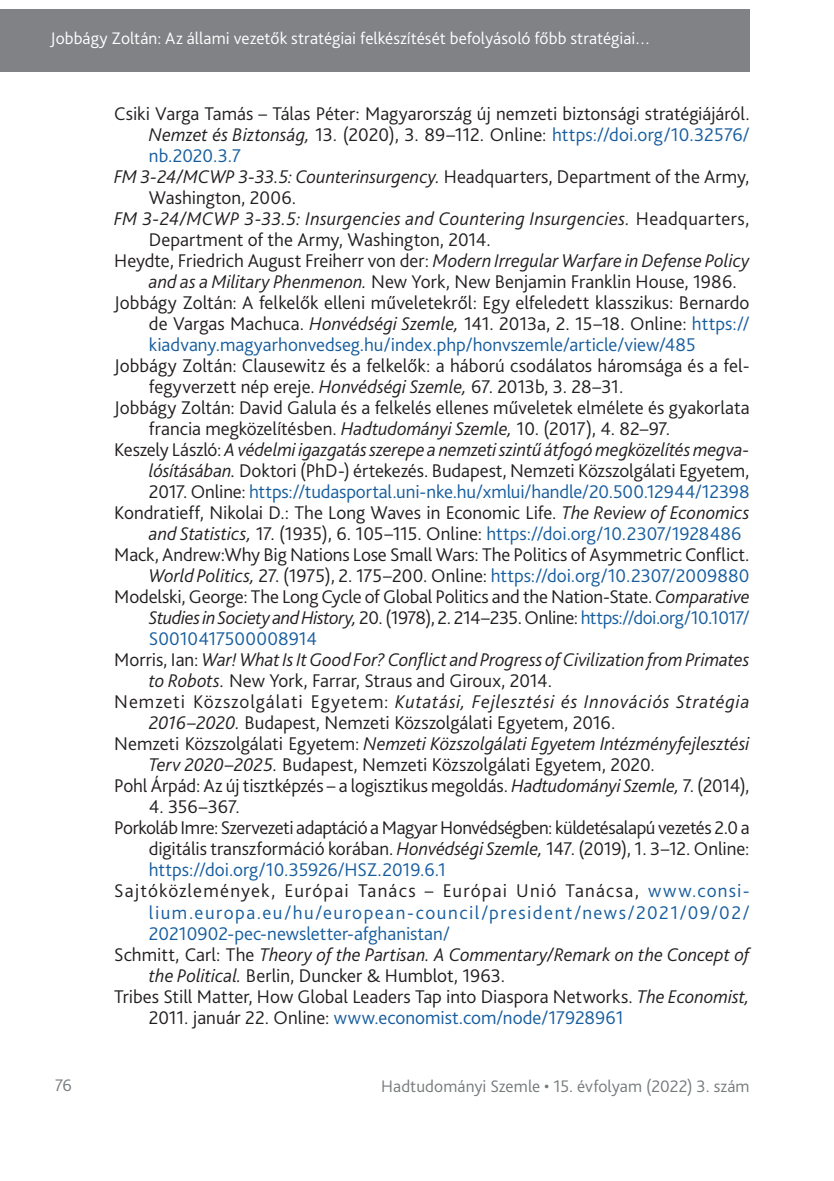
<style>
.page{position:relative;width:834px;height:1181px;background:#fff}
.page>*{position:absolute;margin:0;border:0;box-sizing:border-box;transform-origin:0 0}
._6__Bibliography{font:300 19.25px/21px "Bliss Pro";color:#231f20}
._6__Bibliography-2{font:italic 300 19.25px/21px "Bliss Pro";color:#231f20}
._6__Bibliography-3{font:300 19.25px/21px "Bliss Pro";letter-spacing:.065em;color:#175d9e;text-align:justify}
.t1{font:300 17.5px "Bliss Pro";letter-spacing:.01em;color:#fff}
.t2{font:300 17.5px "Bliss Pro";letter-spacing:.005em;color:#767a7c}
.s1{font-style:italic}
.s2{color:#175d9e}
.s3{font-style:normal}
.s4{color:#231f20}
</style>
<div class="page">
<div style="left:0;top:9px;width:749px;height:63px;background:#808285"></div>
<p class="t1" style="left:51px;top:27px;width:601px">Jobbágy Zoltán: Az állami vezetők stratégiai felkészítését befolyásoló főbb stratégiai…</p>
<p class="_6__Bibliography" style="left:149px;top:103px;width:602px;text-align:justify;text-indent:-35px">Csiki Varga Tamás – Tálas Péter: Magyarország új nemzeti biztonsági stratégiájáról.<br><span class="s1">Nemzet és Biztonság,</span> 13. (2020), 3. 89–112. Online: <span class="s2">https://doi.org/10.32576/ nb.2020.3.7</span></p>
<p class="_6__Bibliography" style="left:149px;top:166px;width:602px;text-indent:-35px"><span class="s1">FM 3-24/MCWP 3-33.5: Counterinsurgency.</span> Headquarters, Department of the Army,<br>Washington, 2006.</p>
<p class="_6__Bibliography-2" style="left:149px;top:208px;width:602px;text-indent:-35px">FM 3-24/MCWP 3-33.5: Insurgencies and Countering Insurgencies. <span class="s3">Headquarters,<br>Department of the Army, Washington, 2014.</span></p>
<p class="_6__Bibliography" style="left:149px;top:250px;width:602px;text-indent:-35px">Heydte, Friedrich August Freiherr von der: <span class="s1">Modern Irregular Warfare in Defense Policy and as a Military Phenmenon.</span> New York, New Benjamin Franklin House, 1986.</p>
<p class="_6__Bibliography" style="left:149px;top:292px;width:602px;text-align:justify;text-indent:-35px">Jobbágy Zoltán: A felkelők elleni műveletekről: Egy elfeledett klasszikus: Bernardo de Vargas Machuca. <span class="s1">Honvédségi Szemle,</span> 141. 2013a, 2. 15–18. Online: <span class="s2">https:// kiadvany.magyarhonvedseg.hu/index.php/honvszemle/article/view/485</span></p>
<p class="_6__Bibliography" style="left:149px;top:355px;width:602px;text-indent:-35px">Jobbágy Zoltán: Clausewitz és a felkelők: a háború csodálatos háromsága és a fel&shy;fegyverzett nép ereje. <span class="s1">Honvédségi Szemle,</span> 67. 2013b, 3. 28–31.</p>
<p class="_6__Bibliography" style="left:149px;top:397px;width:602px;text-indent:-35px">Jobbágy Zoltán: David Galula és a felkelés ellenes műveletek elmélete és gyakorlata francia megközelítésben. <span class="s1">Hadtudományi Szemle,</span> 10. (2017), 4. 82–97.</p>
<p class="_6__Bibliography" style="left:149px;top:439px;width:602px;text-align:justify;text-indent:-35px">Keszely László: <span class="s1">Avédelmi igazgatás szerepe a nemzeti szintű átfogó megközelítés megva&shy;lósításában.</span> Doktori (PhD-) értekezés. Budapest, Nemzeti Közszolgálati Egyetem, 2017. Online: <span class="s2">https://tudasportal.uni-nke.hu/xmlui/handle/20.500.12944/12398</span></p>
<p class="_6__Bibliography" style="left:149px;top:502px;width:602px;text-indent:-35px">Kondratieff, Nikolai D.: The Long Waves in Economic Life. <span class="s1">The Review of Economics and Statistics,</span> 17. (1935), 6. 105–115. Online: <span class="s2">https://doi.org/10.2307/1928486</span></p>
<p class="_6__Bibliography" style="left:114px;top:544px;width:636px;text-align:right">Mack, Andrew:Why Big Nations Lose Small Wars: The Politics of Asymmetric Conflict.<br><span class="s1">World Politics,</span> 27. (1975), 2. 175–200. Online: <span class="s2">https://doi.org/10.2307/2009880</span></p>
<p class="_6__Bibliography" style="left:149px;top:586px;width:602px;text-align:justify;text-indent:-35px">Modelski, George: The Long Cycle of Global Politics and the Nation-State. <span class="s1">Comparative Studies in Society and History,</span> 20. (1978), 2. 214–235. Online: <span class="s2">https://doi.org/10.1017/ S0010417500008914</span></p>
<p class="_6__Bibliography-2" style="left:149px;top:649px;width:602px;text-indent:-35px"><span class="s3">Morris, Ian:</span> War! What Is It Good For? Conflict and Progress of Civilization from Primates to Robots. <span class="s3">New York, Farrar, Straus and Giroux, 2014.</span></p>
<p class="_6__Bibliography" style="left:149px;top:691px;width:602px;text-indent:-35px">Nemzeti Közszolgálati Egyetem: <span class="s1">Kutatási, Fejlesztési és Innovációs Stratégia<br>2016–2020.</span> Budapest, Nemzeti Közszolgálati Egyetem, 2016.</p>
<p class="_6__Bibliography" style="left:149px;top:733px;width:602px;text-indent:-35px">Nemzeti Közszolgálati Egyetem: <span class="s1">Nemzeti Közszolgálati Egyetem Intézményfejlesztési<br>Terv 2020–2025.</span> Budapest, Nemzeti Közszolgálati Egyetem, 2020.</p>
<p class="_6__Bibliography" style="left:114px;top:775px;width:636px">Pohl Árpád: Az új tisztképzés – a logisztikus megoldás. <span class="s1">Hadtudományi Szemle,</span> 7. (2014),</p>
<p class="_6__Bibliography" style="left:149px;top:796px;width:92px">4. 356–367.</p>
<p class="_6__Bibliography" style="left:149px;top:817px;width:602px;text-align:justify;text-indent:-35px">Porkoláb Imre: Szervezeti adaptáció a Magyar Honvédségben: küldetésalapú vezetés 2.0 a digitális transzformáció korában. <span class="s1">Honvédségi Szemle,</span> 147. (2019), 1. 3–12. Online: <span class="s2">https://doi.org/10.35926/HSZ.2019.6.1</span></p>
<p class="_6__Bibliography-3" style="left:149px;top:880px;width:602px;text-indent:-35px"><span class="s4">Sajtóközlemények, Európai Tanács – Európai Unió Tanácsa,</span> www.consi&shy;lium.europa.eu/hu/european-council/president/news/2021/09/02/ 20210902-pec-newsletter-afghanistan/</p>
<p class="_6__Bibliography-2" style="left:149px;top:943px;width:602px;text-indent:-35px"><span class="s3">Schmitt, Carl: The</span> Theory of the Partisan. A Commentary/Remark on the Concept of the Political. <span class="s3">Berlin, Duncker &amp; Humblot, 1963.</span></p>
<p class="_6__Bibliography" style="left:149px;top:985px;width:602px;text-indent:-35px">Tribes Still Matter, How Global Leaders Tap into Diaspora Networks. <span class="s1">The Economist,<br></span>2011. január 22. Online: <span class="s2">www.economist.com/node/17928961</span></p>
<p class="t2" style="left:55px;top:1074px;width:18px">76</p>
<p class="t2" style="left:381px;top:1075px;width:370px">Hadtudományi Szemle • 15. évfolyam (2022) 3. szám</p>
</div>
